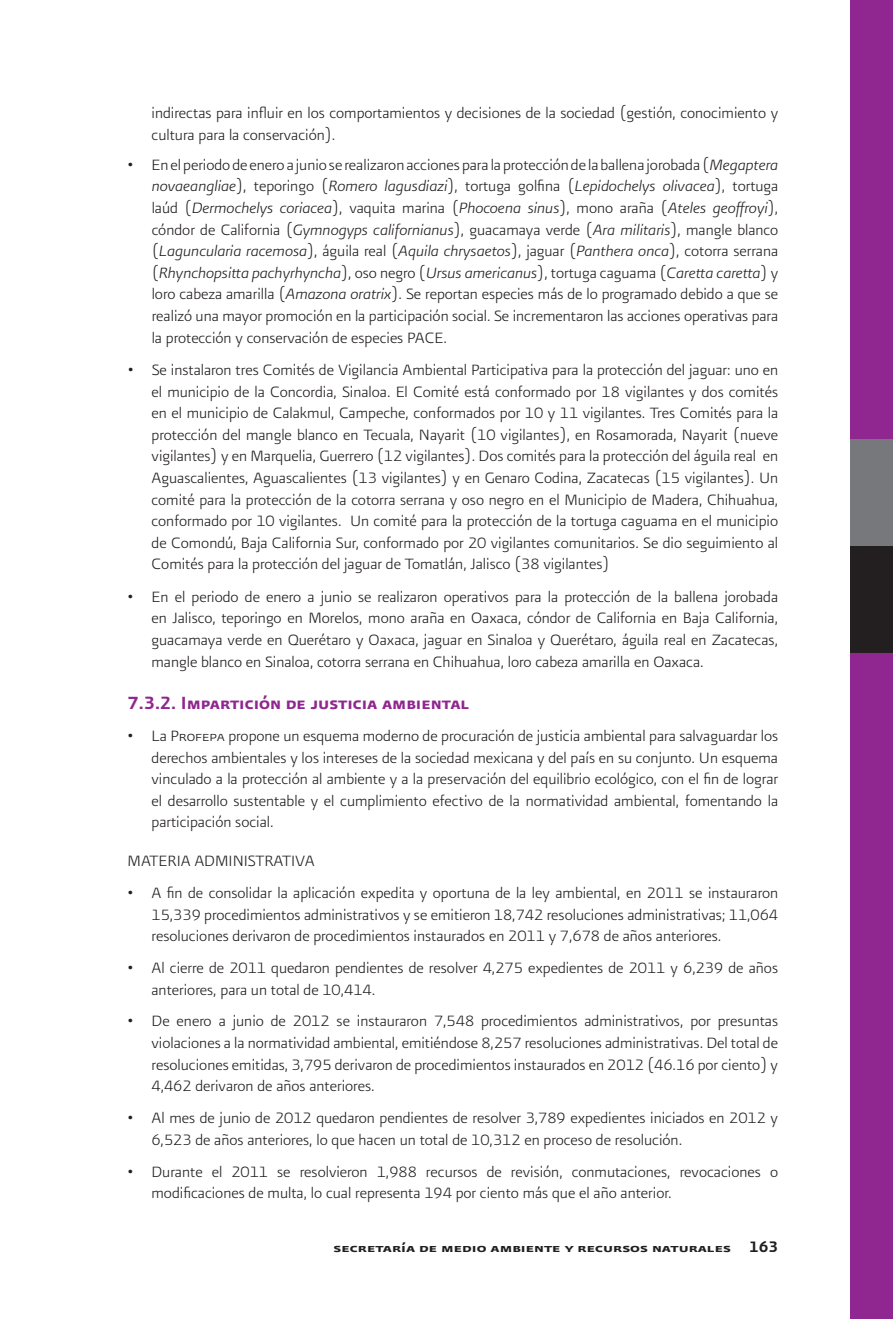
<style>
.page{position:relative;width:893px;height:1319px;background:#fff}
.page>*{position:absolute;margin:0;border:0;box-sizing:border-box;transform-origin:0 0}
.t1{font:21px "Presidencia Firme Versalitas";color:#90268f}
.t2{font:18px/21.6px "Presidencia Fina";color:#231f20;text-align:justify}
.t3{font:18px "Presidencia Fina Versalitas";color:#231f20}
.t4{font:15px "Presidencia Firme Versalitas";color:#231f20;scale:1.25 1}
.s1{font-style:italic}
.s2{font-family:"Presidencia Fina Versalitas"}
.s3{font-family:"Presidencia Firme";font-size:18px}
</style>
<div class="page">
<div style="left:851px;top:652px;width:42px;height:666px;background:#90268f"></div>
<div style="left:851px;top:0;width:42px;height:439px;background:#90268f"></div>
<div style="left:851px;top:439px;width:42px;height:107px;background:#76787b"></div>
<div style="left:851px;top:546px;width:42px;height:106px;background:#231f20"></div>
<p class="t2" style="left:152px;top:102px;width:628px">indirectas para influir en los comportamientos y decisiones de la sociedad (gestión, conocimiento y cultura para la conservación).</p>
<p class="t2" style="left:152px;top:153px;width:628px;text-indent:-24px">• En el periodode eneroajuniose realizaron acciones parala protección de la ballenajorobada(<span class="s1">Megaptera novaeangliae</span>), teporingo (<span class="s1">Romero lagusdiazi</span>), tortuga golfina (<span class="s1">Lepidochelys olivacea</span>), tortuga laúd (<span class="s1">Dermochelys coriacea</span>), vaquita marina (<span class="s1">Phocoena sinus</span>), mono araña (<span class="s1">Ateles geoffroyi</span>), cóndor de California (<span class="s1">Gymnogyps californianus</span>), guacamaya verde (<span class="s1">Ara militaris</span>), mangle blanco (<span class="s1">Laguncularia racemosa</span>), águila real (<span class="s1">Aquila chrysaetos</span>), jaguar (<span class="s1">Panthera onca</span>), cotorra serrana (<span class="s1">Rhynchopsitta pachyrhyncha</span>), oso negro (<span class="s1">Ursus americanus</span>), tortuga caguama (<span class="s1">Caretta caretta</span>) y loro cabeza amarilla (<span class="s1">Amazona oratrix</span>). Se reportan especies más de lo programado debido a que se realizó una mayor promoción en la participación social. Se incrementaron las acciones operativas para la protección y conservación de especies PACE.</p>
<p class="t2" style="left:152px;top:358px;width:628px;text-indent:-24px">• Se instalaron tres Comités de Vigilancia Ambiental Participativa para la protección del jaguar: uno en el municipio de la Concordia, Sinaloa. El Comité está conformado por 18 vigilantes y dos comités en el municipio de Calakmul, Campeche, conformados por 10 y 11 vigilantes. Tres Comités para la protección del mangle blanco en Tecuala, Nayarit (10 vigilantes), en Rosamorada, Nayarit (nueve vigilantes) y en Marquelia, Guerrero (12 vigilantes). Dos comités para la protección del águila real en Aguascalientes, Aguascalientes (13 vigilantes) y en Genaro Codina, Zacatecas (15 vigilantes). Un comité para la protección de la cotorra serrana y oso negro en el Municipio de Madera, Chihuahua, conformado por 10 vigilantes. Un comité para la protección de la tortuga caguama en el municipio de Comondú, Baja California Sur, conformado por 20 vigilantes comunitarios. Se dio seguimiento al Comités para la protección del jaguar de Tomatlán, Jalisco (38 vigilantes)</p>
<p class="t2" style="left:152px;top:585px;width:628px;text-indent:-24px">• En el periodo de enero a junio se realizaron operativos para la protección de la ballena jorobada en Jalisco, teporingo en Morelos, mono araña en Oaxaca, cóndor de California en Baja California, guacamaya verde en Querétaro y Oaxaca, jaguar en Sinaloa y Querétaro, águila real en Zacatecas, mangle blanco en Sinaloa, cotorra serrana en Chihuahua, loro cabeza amarilla en Oaxaca.</p>
<p class="t1" style="left:128px;top:690px;width:343px">7.3.2. Impartición de justicia ambiental</p>
<p class="t2" style="left:152px;top:724px;width:628px;text-indent:-24px">• La <span class="s2">Profepa</span> propone un esquema moderno de procuración de justicia ambiental para salvaguardar los derechos ambientales y los intereses de la sociedad mexicana y del país en su conjunto. Un esquema vinculado a la protección al ambiente y a la preservación del equilibrio ecológico, con el fin de lograr el desarrollo sustentable y el cumplimiento efectivo de la normatividad ambiental, fomentando la participación social.</p>
<p class="t3" style="left:128px;top:850px;width:189px">Materia administrativa</p>
<p class="t2" style="left:152px;top:881px;width:628px;text-indent:-24px">• A fin de consolidar la aplicación expedita y oportuna de la ley ambiental, en 2011 se instauraron 15,339 procedimientos administrativos y se emitieron 18,742 resoluciones administrativas; 11,064 resoluciones derivaron de procedimientos instaurados en 2011 y 7,678 de años anteriores.</p>
<p class="t2" style="left:151px;top:956px;width:628px;text-indent:-24px">• Al cierre de 2011 quedaron pendientes de resolver 4,275 expedientes de 2011 y 6,239 de años anteriores, para un total de 10,414.</p>
<p class="t2" style="left:152px;top:1010px;width:628px;text-indent:-24px">• De enero a junio de 2012 se instauraron 7,548 procedimientos administrativos, por presuntas violaciones a la normatividad ambiental, emitiéndose 8,257 resoluciones administrativas. Del total de resoluciones emitidas, 3,795 derivaron de procedimientos instaurados en 2012 (46.16 por ciento) y 4,462 derivaron de años anteriores.</p>
<p class="t2" style="left:151px;top:1106px;width:628px;text-indent:-24px">• Al mes de junio de 2012 quedaron pendientes de resolver 3,789 expedientes iniciados en 2012 y<br>6,523 de años anteriores, lo que hacen un total de 10,312 en proceso de resolución.</p>
<p class="t2" style="left:152px;top:1160px;width:628px;text-indent:-24px">• Durante el 2011 se resolvieron 1,988 recursos de revisión, conmutaciones, revocaciones o modificaciones de multa, lo cual representa 194 por ciento más que el año anterior.</p>
<p class="t4" style="left:334px;top:1239px;width:357px">secretaría de medio ambiente y recursos naturales <span class="s3">163</span></p>
</div>
